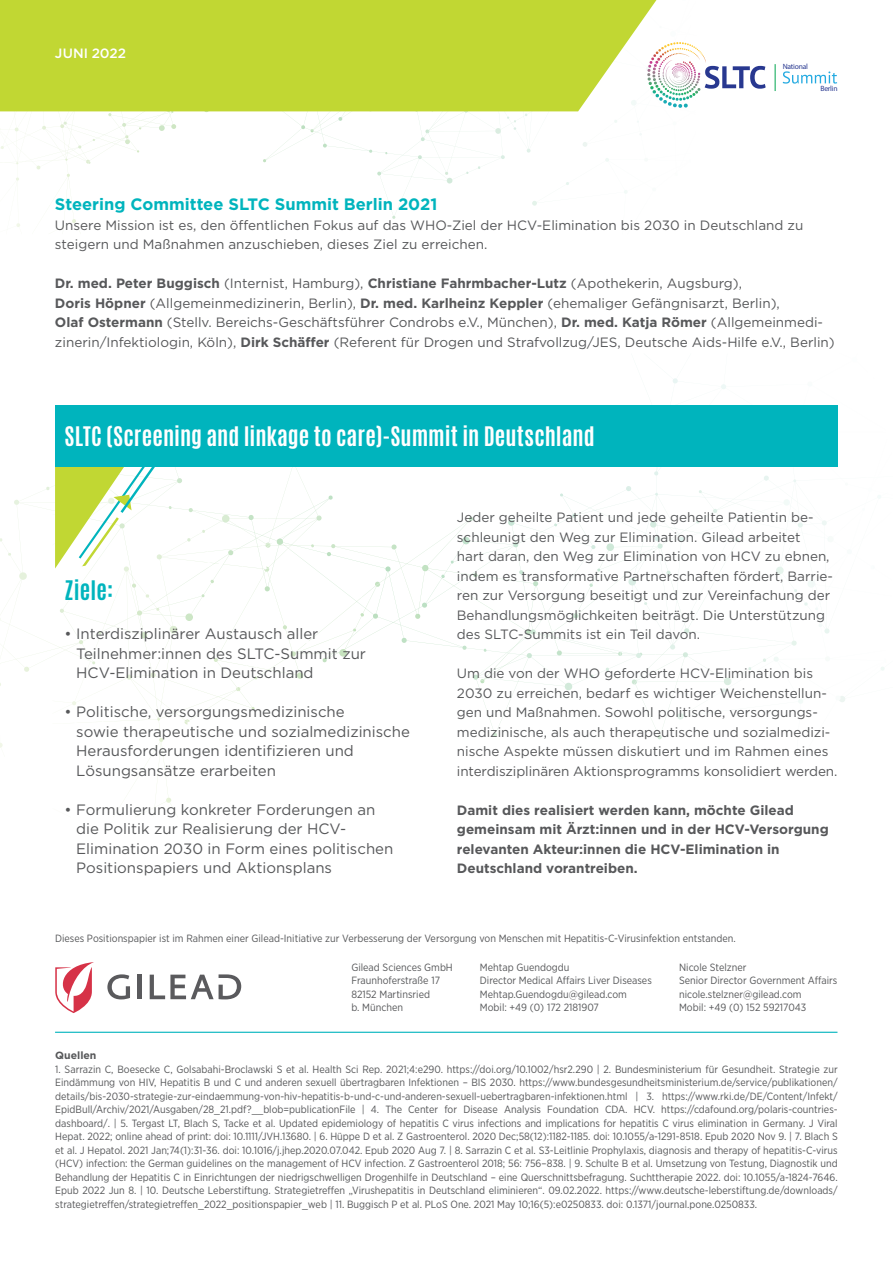
<style>
.page{position:relative;width:893px;height:1263px;background:#fff}
.page>*{position:absolute;margin:0;border:0;box-sizing:border-box;transform-origin:0 0}
.t1{font:700 22.5px "Antonio";letter-spacing:.005em;color:#fff}
.t2{font:700 22.5px "Antonio";letter-spacing:.005em;color:#00b4bd}
.t3{font:700 16.5px "Gotham";color:#00b4bd}
.t4{font:15px/19.5px "Gotham";color:#57585a}
.t5{font:13.5px/19.5px "Gotham";color:#57585a}
.t6{font:700 13.5px/19.5px "Gotham";color:#57585a}
.t7{font:500 13.5px "Gotham";letter-spacing:.005em;color:#fff}
.t8{font:10.5px/13.5px "Gotham Narrow";color:#57585a}
.t9{font:700 10.5px "Gotham";color:#57585a}
.t10{font:7.65px "Myriad Pro";letter-spacing:-.025em;color:#283890}
.s1{font-weight:700}
</style>
<div class="page">
<hr style="left:55px;top:1032px;width:782px;height:1px;background:#00b4bd">
<img style="left:207px;top:111px;width:432px;height:19px">
<div style="left:0;top:0;width:656px;height:111px;background:#c1d733"></div>
<img style="left:0;top:487px;width:822px;height:330px">
<img style="left:266px;top:619px;width:555px;height:51px">
<img style="left:170px;top:378px;width:711px;height:241px">
<svg style="left:51px;top:466px;width:123px;height:104px"></svg>
<div style="left:55px;top:405px;width:782px;height:61px;background:#00b4bd"></div>
<img style="left:647px;top:42px;width:119px;height:66px">
<svg style="left:783px;top:71px;width:54px;height:13px"></svg>
<svg style="left:775px;top:64px;width:1px;height:27px"></svg>
<svg style="left:107px;top:974px;width:23px;height:25px"></svg>
<div style="left:137px;top:975px;width:5px;height:24px;background:#5a5a5d"></div>
<svg style="left:150px;top:974px;width:91px;height:25px"></svg>
<svg style="left:55px;top:962px;width:39px;height:51px"></svg>
<p class="t7" style="left:55px;top:45px;width:73px">JUNI 2022</p>
<p class="t10" style="left:783px;top:62px;width:27px">National</p>
<p class="t10" style="left:820px;top:84px;width:19px">Berlin</p>
<h2 class="t3" style="left:55px;top:193px;width:384px">Steering Committee SLTC Summit Berlin 2021</h2>
<p class="t5" style="left:55px;top:215px;width:750px">Unsere Mission ist es, den öffentlichen Fokus auf das WHO-Ziel der HCV-Elimination bis 2030 in Deutschland zu steigern und Maßnahmen anzuschieben, dieses Ziel zu erreichen.</p>
<p class="t5" style="left:55px;top:273px;width:781px"><span class="s1">Dr. med. Peter Buggisch</span> (Internist, Hamburg), <span class="s1">Christiane Fahrmbacher-Lutz</span> (Apothekerin, Augsburg),<br><span class="s1">Doris Höpner</span> (Allgemeinmedizinerin, Berlin), <span class="s1">Dr. med. Karlheinz Keppler</span> (ehemaliger Gefängnisarzt, Berlin),<br><span class="s1">Olaf Ostermann</span> (Stellv. Bereichs-Geschäftsführer Condrobs e.V., München), <span class="s1">Dr. med. Katja Römer</span> (Allgemeinmedi&shy;zinerin/Infektiologin, Köln), <span class="s1">Dirk Schäffer</span> (Referent für Drogen und Strafvollzug/JES, Deutsche Aids-Hilfe e.V., Berlin)</p>
<h1 class="t1" style="left:65px;top:419px;width:532px">SLTC (Screening and linkage to care)-Summit in Deutschland</h1>
<h1 class="t2" style="left:65px;top:573px;width:50px">Ziele:</h1>
<h3 class="t4" style="left:76px;top:624px;width:291px;text-indent:-12px">• Interdisziplinärer Austausch aller<br>Teilnehmer:innen des SLTC-Summit zur<br>HCV-Elimination in Deutschland</h3>
<h3 class="t4" style="left:76px;top:702px;width:335px;text-indent:-12px">• Politische, versorgungsmedizinische<br>sowie therapeutische und sozialmedizinische Herausforderungen identifizieren und Lösungsansätze erarbeiten</h3>
<h3 class="t4" style="left:76px;top:799px;width:319px;text-indent:-12px">• Formulierung konkreter Forderungen an die Politik zur Realisierung der HCV-Elimination 2030 in Form eines politischen Positionspapiers und Aktionsplans</h3>
<p class="t5" style="left:457px;top:507px;width:378px">Jeder geheilte Patient und jede geheilte Patientin be&shy;schleunigt den Weg zur Elimination. Gilead arbeitet<br>hart daran, den Weg zur Elimination von HCV zu ebnen, indem es transformative Partnerschaften fördert, Barrie&shy;ren zur Versorgung beseitigt und zur Vereinfachung der Behandlungsmöglichkeiten beiträgt. Die Unterstützung des SLTC-Summits ist ein Teil davon.</p>
<p class="t5" style="left:457px;top:663px;width:382px">Um die von der WHO geforderte HCV-Elimination bis 2030 zu erreichen, bedarf es wichtiger Weichenstellun&shy;gen und Maßnahmen. Sowohl politische, versorgungs&shy;medizinische, als auch therapeutische und sozialmedizi&shy;nische Aspekte müssen diskutiert und im Rahmen eines interdisziplinären Aktionsprogramms konsolidiert werden.</p>
<p class="t6" style="left:457px;top:800px;width:373px">Damit dies realisiert werden kann, möchte Gilead gemeinsam mit Ärzt:innen und in der HCV-Versorgung relevanten Akteur:innen die HCV-Elimination in Deutschland vorantreiben.</p>
<p class="t8" style="left:55px;top:931px;width:682px">Dieses Positionspapier ist im Rahmen einer Gilead-Initiative zur Verbesserung der Versorgung von Menschen mit Hepatitis-C-Virusinfektion entstanden.</p>
<p class="t8" style="left:351px;top:960px;width:103px">Gilead Sciences GmbH<br>Fraunhoferstraße 17<br>82152 Martinsried<br>b. München</p>
<p class="t8" style="left:480px;top:960px;width:173px">Mehtap Guendogdu<br>Director Medical Affairs Liver Diseases<br>Mehtap.Guendogdu@gilead.com<br>Mobil: +49 (0) 172 2181907</p>
<p class="t8" style="left:679px;top:960px;width:160px">Nicole Stelzner<br>Senior Director Government Affairs nicole.stelzner@gilead.com<br>Mobil: +49 (0) 152 59217043</p>
<p class="t9" style="left:55px;top:1049px;width:43px">Quellen</p>
<p class="t8" style="left:55px;top:1062px;width:784px;text-align:justify">1. Sarrazin C, Boesecke C, Golsabahi-Broclawski S et al. Health Sci Rep. 2021;4:e290. https://doi.org/10.1002/hsr2.290 | 2. Bundesministerium für Gesundheit. Strategie zur Eindämmung von HIV, Hepatitis B und C und anderen sexuell übertragbaren Infektionen – BIS 2030. https://www.bundesgesundheitsministerium.de/service/publikationen/ details/bis-2030-strategie-zur-eindaemmung-von-hiv-hepatitis-b-und-c-und-anderen-sexuell-uebertragbaren-infektionen.html | 3. https://www.rki.de/DE/Content/Infekt/ EpidBull/Archiv/2021/Ausgaben/28_21.pdf?__blob=publicationFile | 4. The Center for Disease Analysis Foundation CDA. HCV. https://cdafound.org/polaris-countries&shy;dashboard/. | 5. Tergast LT, Blach S, Tacke et al. Updated epidemiology of hepatitis C virus infections and implications for hepatitis C virus elimination in Germany. J Viral Hepat. 2022; online ahead of print: doi: 10.1111/JVH.13680. | 6. Hüppe D et al. Z Gastroenterol. 2020 Dec;58(12):1182-1185. doi: 10.1055/a-1291-8518. Epub 2020 Nov 9. | 7. Blach S et al. J Hepatol. 2021 Jan;74(1):31-36. doi: 10.1016/j.jhep.2020.07.042. Epub 2020 Aug 7. | 8. Sarrazin C et al. S3-Leitlinie Prophylaxis, diagnosis and therapy of hepatitis-C-virus (HCV) infection: the German guidelines on the management of HCV infection. Z Gastroenterol 2018; 56: 756–838. | 9. Schulte B et al. Umsetzung von Testung, Diagnostik und Behandlung der Hepatitis C in Einrichtungen der niedrigschwelligen Drogenhilfe in Deutschland – eine Querschnittsbefragung. Suchttherapie 2022. doi: 10.1055/a-1824-7646.<br>Epub 2022 Jun 8. | 10. Deutsche Leberstiftung. Strategietreffen „Virushepatitis in Deutschland eliminieren“. 09.02.2022. https://www.deutsche-leberstiftung.de/downloads/ strategietreffen/strategietreffen_2022_positionspapier_web | 11. Buggisch P et al. PLoS One. 2021 May 10;16(5):e0250833. doi: 0.1371/journal.pone.0250833.</p>
</div>
